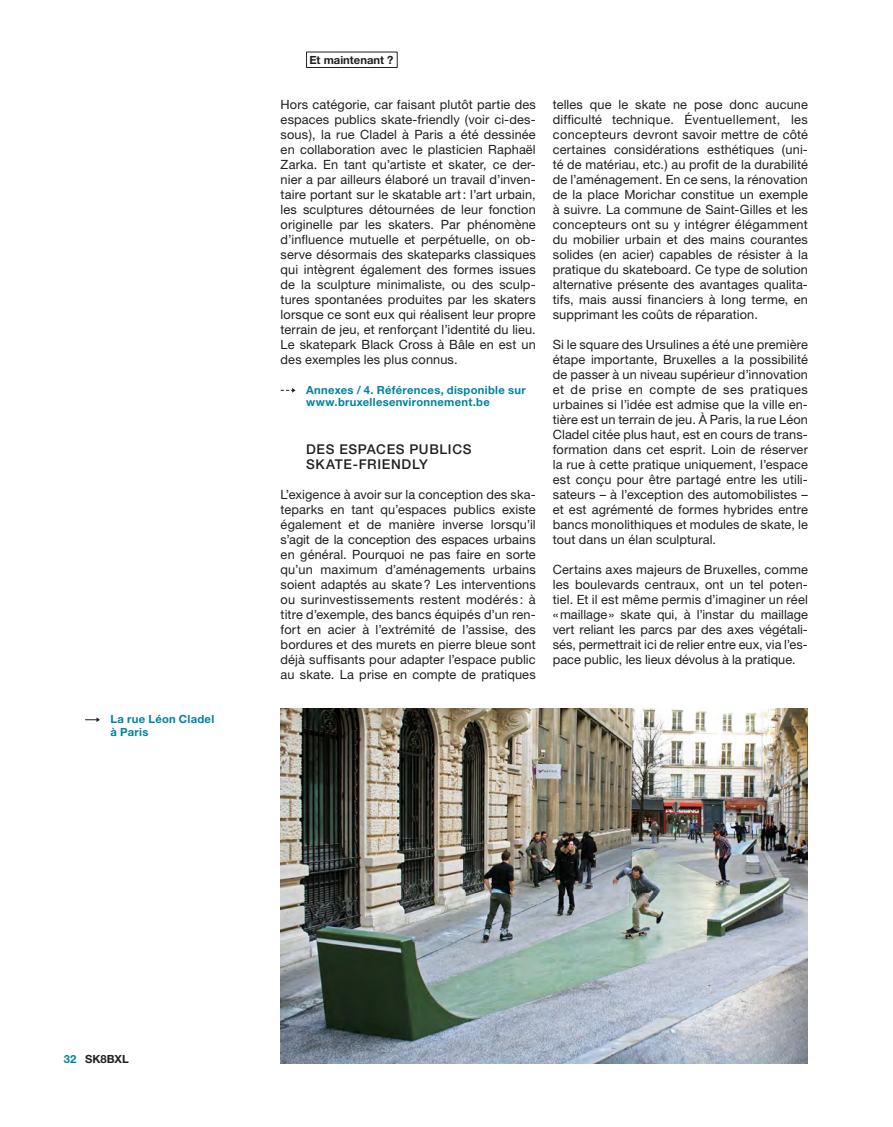
<style>
.page{position:relative;width:893px;height:1127px;background:#fff}
.page>*{position:absolute;margin:0;border:0;box-sizing:border-box;transform-origin:0 0}
.A-Titre_3{font:500 13.5px/14.7px "Helvetica Neue";letter-spacing:.05em;color:#231f20}
.A-Body{font:12.75px/15px "Helvetica Neue";letter-spacing:.01em;color:#231f20;text-align:justify}
.A-Renvoie_Annexe{font:700 11.25px/12.6px "Helvetica Neue";letter-spacing:.025em;color:#0082a2}
.t1{font:700 11.25px "Helvetica Neue";color:#231f20}
.A-Legende{font:700 11.25px/12.6px "Helvetica Neue";letter-spacing:.025em;color:#0082a2}
.s1{color:#0082a2}
</style>
<div class="page">
<svg style="left:281px;top:388px;width:15px;height:5px"></svg>
<div style="left:306px;top:52px;width:92px;height:16px;border:1px solid #231f20"></div>
<img style="left:281px;top:709px;width:527px;height:354px">
<svg style="left:85px;top:717px;width:15px;height:5px"></svg>
<p class="A-Legende" style="left:111px;top:713px;width:105px">La rue Léon Cladel à Paris</p>
<p class="t1" style="left:309px;top:53px;width:86px">Et maintenant ?</p>
<p class="A-Body" style="left:281px;top:97px;width:257px">Hors catégorie, car faisant plutôt partie des espaces publics skate-friendly (voir ci-des&shy;sous), la rue Cladel à Paris a été dessinée en collaboration avec le plasticien Raphaël Zarka. En tant qu’artiste et skater, ce der&shy;nier a par ailleurs élaboré un travail d’inven&shy;taire portant sur le skatable art: l’art urbain, les sculptures détournées de leur fonction originelle par les skaters. Par phénomène d’influence mutuelle et perpétuelle, on ob&shy;serve désormais des skateparks classiques qui intègrent également des formes issues de la sculpture minimaliste, ou des sculp&shy;tures spontanées produites par les skaters lorsque ce sont eux qui réalisent leur propre terrain de jeu, et renforçant l’identité du lieu.<br>Le skatepark Black Cross à Bâle en est un des exemples les plus connus.</p>
<p class="A-Renvoie_Annexe" style="left:306px;top:383px;width:221px">Annexes / 4. Références, disponible sur www.bruxellesenvironnement.be</p>
<p class="A-Titre_3" style="left:306px;top:441px;width:167px">DES ESPACES PUBLICS<br>SKATE-FRIENDLY</p>
<p class="A-Body" style="left:281px;top:487px;width:257px">L’exigence à avoir sur la conception des ska&shy;teparks en tant qu’espaces publics existe également et de manière inverse lorsqu’il s’agit de la conception des espaces urbains en général. Pourquoi ne pas faire en sorte qu’un maximum d’aménagements urbains soient adaptés au skate? Les interventions ou surinvestissements restent modérés : à titre d’exemple, des bancs équipés d’un ren&shy;fort en acier à l’extrémité de l’assise, des bordures et des murets en pierre bleue sont déjà suffisants pour adapter l’espace public au skate. La prise en compte de pratiques</p>
<p class="A-Body" style="left:553px;top:97px;width:257px">telles que le skate ne pose donc aucune difficulté technique. Éventuellement, les concepteurs devront savoir mettre de côté certaines considérations esthétiques (uni&shy;té de matériau, etc.) au profit de la durabilité de l’aménagement. En ce sens, la rénovation de la place Morichar constitue un exemple à suivre. La commune de Saint-Gilles et les concepteurs ont su y intégrer élégamment du mobilier urbain et des mains courantes solides (en acier) capables de résister à la pratique du skateboard. Ce type de solution alternative présente des avantages qualita&shy;tifs, mais aussi financiers à long terme, en supprimant les coûts de réparation.</p>
<p class="A-Body" style="left:553px;top:336px;width:257px">Si le square des Ursulines a été une première étape importante, Bruxelles a la possibilité de passer à un niveau supérieur d’innovation et de prise en compte de ses pratiques urbaines si l’idée est admise que la ville en&shy;tière est un terrain de jeu. À Paris, la rue Léon Cladel citée plus haut, est en cours de trans&shy;formation dans cet esprit. Loin de réserver la rue à cette pratique uniquement, l’espace est conçu pour être partagé entre les utili&shy;sateurs – à l’exception des automobilistes – et est agrémenté de formes hybrides entre bancs monolithiques et modules de skate, le tout dans un élan sculptural.</p>
<p class="A-Body" style="left:553px;top:561px;width:257px">Certains axes majeurs de Bruxelles, comme les boulevards centraux, ont un tel poten&shy;tiel. Et il est même permis d’imaginer un réel «maillage» skate qui, à l’instar du maillage vert reliant les parcs par des axes végétali&shy;sés, permettrait ici de relier entre eux, via l’es&shy;pace public, les lieux dévolus à la pratique.</p>
<p class="t1" style="left:64px;top:1052px;width:67px"><span class="s1">32</span> SK8BXL</p>
</div>
